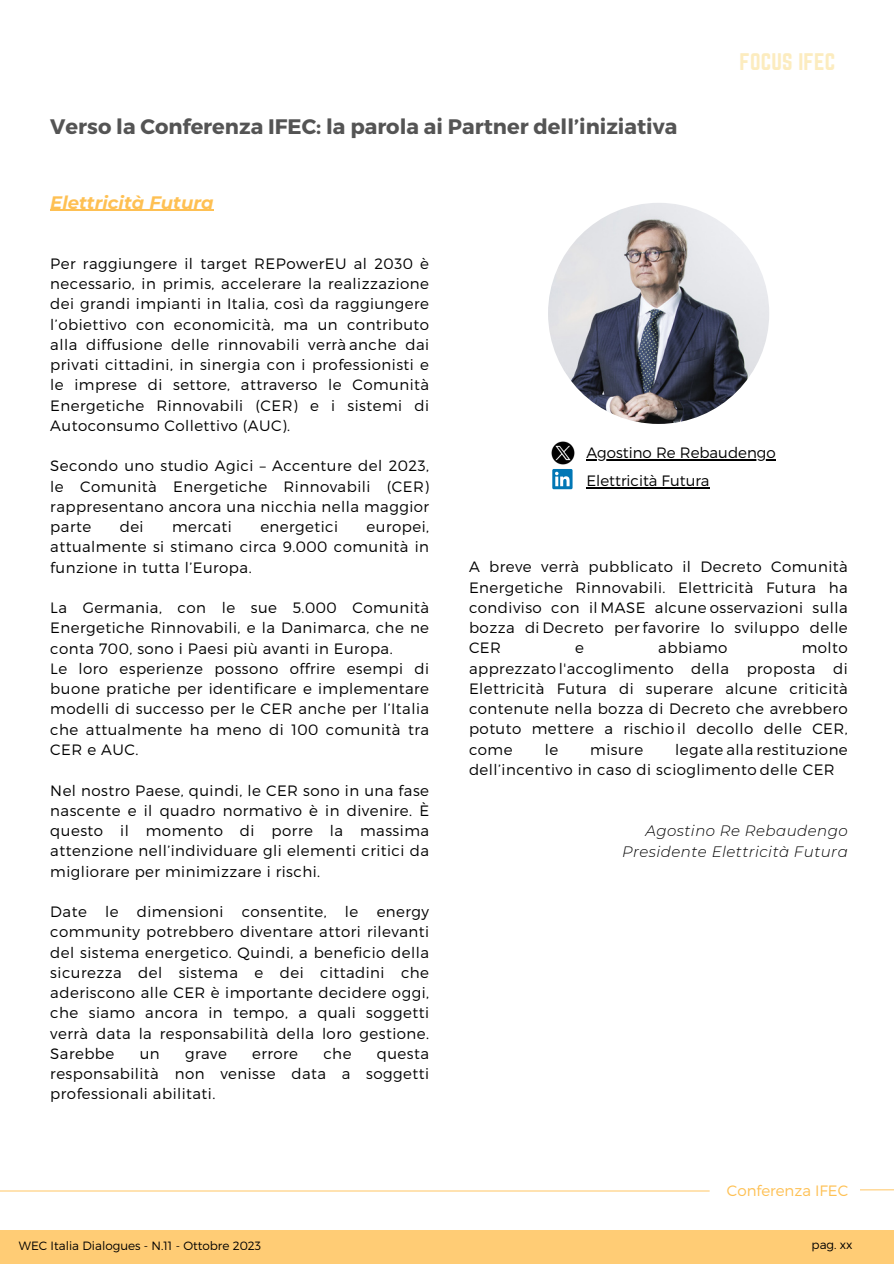
<style>
.page{position:relative;width:894px;height:1264px;background:#fff}
.page>*{position:absolute;margin:0;border:0;box-sizing:border-box;transform-origin:0 0}
.t1{font:700 21px "Montserrat";color:#545454}
.t2{font:21px "Norwester";letter-spacing:.01em;color:#fcecbf}
.t3{font:italic 700 18px "Montserrat";color:#fec053}
.t4{font:300 15px/20.2px "Montserrat";letter-spacing:.03em;color:#000;text-align:justify}
.t5{font:italic 300 15px "Montserrat";letter-spacing:.03em;color:#000}
.t6{font:300 15px "Montserrat";color:#000}
.t7{font:300 15px "Montserrat";color:#fec053}
.t8{font:300 12px "Montserrat";color:#000}
</style>
<div class="page">
<div style="left:0;top:1230px;width:893px;height:33px;background:#ffcc75"></div>
<img style="left:548px;top:203px;width:221px;height:221px;border-radius:50%">
<svg style="left:552px;top:469px;width:20px;height:20px"></svg>
<svg style="left:555px;top:472px;width:14px;height:14px"></svg>
<hr style="left:0;top:1190px;width:709px;height:1px;background:#ffcc75">
<hr style="left:859px;top:1189px;width:34px;height:1px;background:#ffcc75">
<img style="left:551px;top:441px;width:24px;height:24px">
<hr style="left:586px;top:459px;width:189px;height:1px;background:#000">
<hr style="left:586px;top:487px;width:123px;height:1px;background:#000">
<hr style="left:50px;top:210px;width:164px;height:1px;background:#fec053">
<p class="t1" style="left:50px;top:113px;width:628px">Verso la Conferenza IFEC: la parola ai Partner dell’iniziativa</p>
<p class="t3" style="left:50px;top:191px;width:165px">Elettricità Futura</p>
<p class="t2" style="left:739px;top:49px;width:98px">FOCUS IFEC</p>
<p class="t4" style="left:50px;top:252px;width:380px">Per raggiungere il target REPowerEU al 2030 è necessario, in primis, accelerare la realizzazione dei grandi impianti in Italia, così da raggiungere l’obiettivo con economicità, ma un contributo alla diffusione delle rinnovabili verrà anche dai privati cittadini, in sinergia con i professionisti e le imprese di settore, attraverso le Comunità Energetiche Rinnovabili (CER) e i sistemi di Autoconsumo Collettivo (AUC).</p>
<p class="t4" style="left:50px;top:455px;width:380px">Secondo uno studio Agici – Accenture del 2023, le Comunità Energetiche Rinnovabili (CER) rappresentano ancora una nicchia nella maggior parte</p>
<p class="t4" style="left:120px;top:516px;width:25px">dei</p>
<p class="t4" style="left:172px;top:516px;width:61px">mercati</p>
<p class="t4" style="left:260px;top:516px;width:79px">energetici</p>
<p class="t4" style="left:50px;top:516px;width:380px;text-indent:316px">europei, attualmente si stimano circa 9.000 comunità in funzione in tutta l’Europa.</p>
<p class="t4" style="left:50px;top:597px;width:380px">La Germania, con le sue 5.000 Comunità Energetiche Rinnovabili, e la Danimarca, che ne conta 700, sono i Paesi più avanti in Europa.</p>
<p class="t4" style="left:50px;top:657px;width:380px">Le loro esperienze possono offrire esempi di buone pratiche per identificare e implementare modelli di successo per le CER anche per l’Italia che attualmente ha meno di 100 comunità tra CER e AUC.</p>
<p class="t4" style="left:50px;top:779px;width:380px">Nel nostro Paese, quindi, le CER sono in una fase nascente e il quadro normativo è in divenire. È questo il momento di porre la massima attenzione nell’individuare gli elementi critici da migliorare per minimizzare i rischi.</p>
<p class="t4" style="left:50px;top:900px;width:380px">Date le dimensioni consentite, le energy community potrebbero diventare attori rilevanti del sistema energetico. Quindi, a beneficio della sicurezza del sistema e dei cittadini che aderiscono alle CER è importante decidere oggi, che siamo ancora in tempo, a quali soggetti verrà data la responsabilità della loro gestione.<br>Sarebbe</p>
<p class="t4" style="left:140px;top:1042px;width:21px">un</p>
<p class="t4" style="left:185px;top:1042px;width:43px">grave</p>
<p class="t4" style="left:252px;top:1042px;width:47px">errore</p>
<p class="t4" style="left:323px;top:1042px;width:30px">che</p>
<p class="t4" style="left:50px;top:1042px;width:380px;text-indent:326px">questa responsabilità non venisse data a soggetti professionali abilitati.</p>
<p class="t6" style="left:586px;top:443px;width:190px">Agostino Re Rebaudengo</p>
<p class="t6" style="left:586px;top:471px;width:124px">Elettricità Futura</p>
<p class="t4" style="left:469px;top:556px;width:380px">A breve verrà pubblicato il Decreto Comunità Energetiche Rinnovabili. Elettricità Futura ha condiviso con il MASE alcune osservazioni sulla bozza di Decreto per favorire lo sviluppo delle CER</p>
<p class="t4" style="left:469px;top:637px;width:380px;text-indent:332px">molto apprezzato l'accoglimento della proposta di Elettricità Futura di superare alcune criticità contenute nella bozza di Decreto che avrebbero potuto mettere a rischio il decollo delle CER, come</p>
<p class="t4" style="left:575px;top:637px;width:10px">e</p>
<p class="t4" style="left:658px;top:637px;width:71px">abbiamo</p>
<p class="t4" style="left:469px;top:738px;width:380px;text-indent:206px">legate alla restituzione dell’incentivo in caso di scioglimento delle CER</p>
<p class="t4" style="left:544px;top:738px;width:15px">le</p>
<p class="t4" style="left:590px;top:738px;width:54px">misure</p>
<p class="t5" style="left:645px;top:821px;width:204px">Agostino Re Rebaudengo</p>
<p class="t5" style="left:621px;top:842px;width:227px">Presidente Elettricità Futura</p>
<p class="t7" style="left:726px;top:1181px;width:123px">Conferenza IFEC</p>
<p class="t8" style="left:19px;top:1238px;width:244px">WEC Italia Dialogues - N.11 - Ottobre 2023</p>
<p class="t8" style="left:811px;top:1237px;width:43px">pag. xx</p>
</div>
